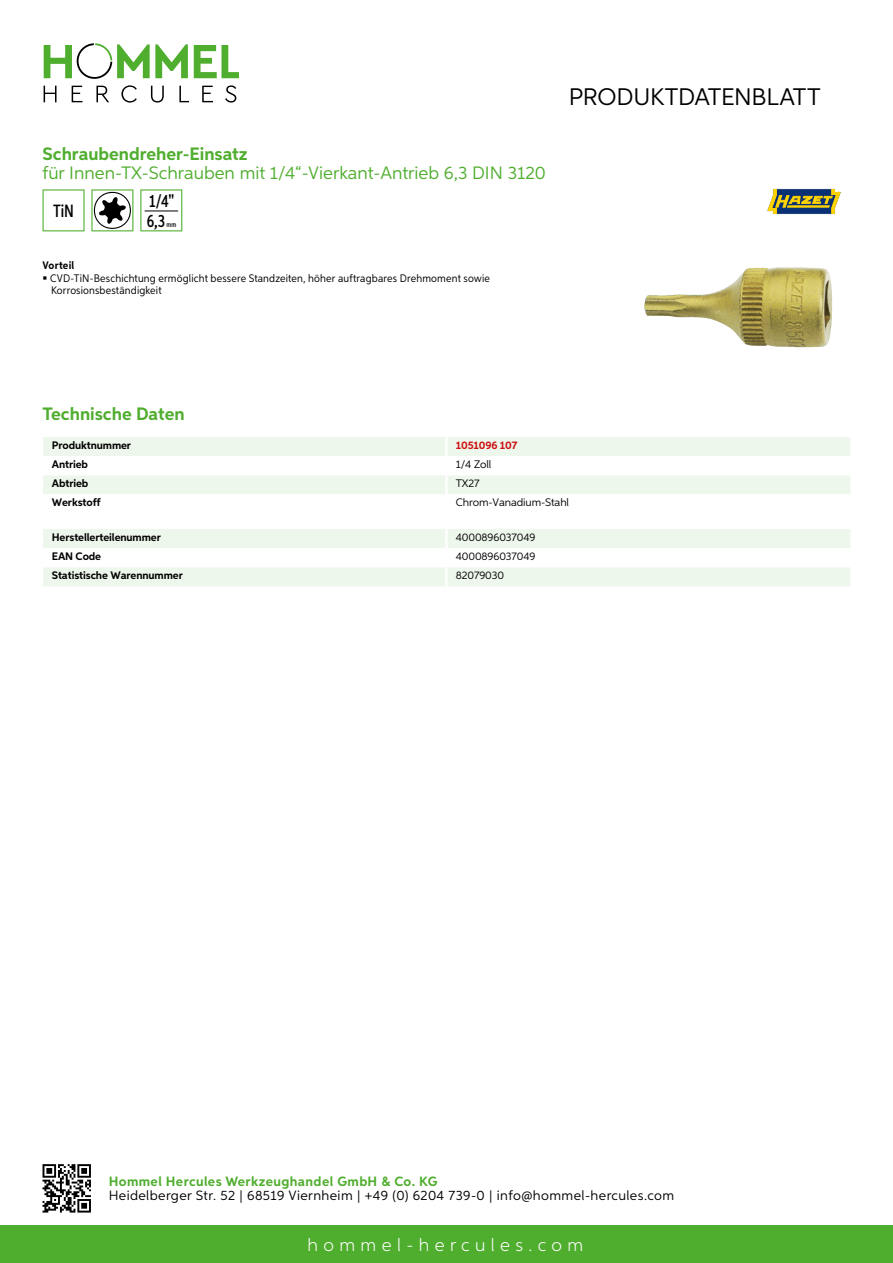
<style>
.page{position:relative;width:893px;height:1263px;background:#fff}
.page>*{position:absolute;margin:0;border:0;box-sizing:border-box;transform-origin:0 0}
.t1{font:24px "Aspira";letter-spacing:-.01em;color:#000}
.t2{font:18px "Aspira";color:#50ae2f}
.t3{font:700 18px "Aspira";color:#50ae2f}
.t4{font:300 18px "Aspira";letter-spacing:.3em;color:#fff}
.t5{font:500 17.85px/20.4px "Aspira XX Nar";color:#000}
.t6{font:13.5px "Aspira";letter-spacing:.03em;color:#000}
.t7{font:700 13.5px "Aspira";letter-spacing:.03em;color:#50ae2f}
.t8{font:10.95px/12px "Aspira Nar";letter-spacing:.015em;color:#000}
.t9{font:700 10.95px "Aspira";letter-spacing:-.01em;color:#000}
.t10{font:10.95px "Aspira";letter-spacing:-.01em;color:#000}
.t11{font:700 10.95px "Aspira";letter-spacing:-.01em;color:#cd1013}
.t12{font:700 10.95px "Aspira Nar";letter-spacing:.015em;color:#000}
.t13{font:500 7.35px "Aspira XX Nar";color:#000}
</style>
<div class="page">
<div style="left:0;top:1226px;width:893px;height:37px;background:#50ae2f"></div>
<svg style="left:43px;top:1164px;width:48px;height:48px"></svg>
<svg style="left:194px;top:45px;width:45px;height:33px"></svg>
<svg style="left:44px;top:43px;width:144px;height:36px"></svg>
<svg style="left:44px;top:86px;width:13px;height:16px"></svg>
<svg style="left:72px;top:86px;width:10px;height:16px"></svg>
<svg style="left:96px;top:86px;width:13px;height:16px"></svg>
<svg style="left:121px;top:85px;width:16px;height:18px"></svg>
<svg style="left:151px;top:86px;width:13px;height:17px"></svg>
<svg style="left:179px;top:86px;width:10px;height:16px"></svg>
<svg style="left:202px;top:86px;width:11px;height:16px"></svg>
<svg style="left:225px;top:85px;width:11px;height:18px"></svg>
<div style="left:43px;top:437px;width:807px;height:19px;background:#eef7eb"></div>
<div style="left:43px;top:476px;width:807px;height:18px;background:#eef7eb"></div>
<hr style="left:445px;top:437px;width:3px;height:19px;background:#fff">
<hr style="left:445px;top:475px;width:3px;height:19px;background:#fff">
<svg style="left:43px;top:529px;width:807px;height:57px"></svg>
<hr style="left:445px;top:567px;width:3px;height:19px;background:#fff">
<svg style="left:43px;top:189px;width:42px;height:42px"></svg>
<svg style="left:91px;top:189px;width:42px;height:42px"></svg>
<svg style="left:140px;top:189px;width:42px;height:42px"></svg>
<hr style="left:145px;top:211px;width:33px;height:1px;background:#000">
<img style="left:644px;top:267px;width:188px;height:80px">
<svg style="left:767px;top:188px;width:75px;height:26px"></svg>
<h2 class="t3" style="left:43px;top:142px;width:207px">Schraubendreher-Einsatz</h2>
<h2 class="t2" style="left:43px;top:162px;width:505px">für Innen-TX-Schrauben mit 1/4“-Vierkant-Antrieb 6,3 DIN 3120</h2>
<h3 class="t5" style="left:53px;top:200px;width:22px">TiN</h3>
<h3 class="t5" style="left:147px;top:191px;width:29px">1/4"<br>6,3</h3>
<p class="t13" style="left:167px;top:220px;width:11px">mm</p>
<p class="t12" style="left:43px;top:259px;width:33px">Vorteil</p>
<p class="t8" style="left:50px;top:272px;width:441px">CVD-TiN-Beschichtung ermöglicht bessere Standzeiten, höher auftragbares Drehmoment sowie<br>Korrosionsbeständigkeit</p>
<h1 class="t1" style="left:569px;top:82px;width:253px">Produktdatenblatt</h1>
<h2 class="t3" style="left:43px;top:403px;width:144px">Technische Daten</h2>
<p class="t9" style="left:52px;top:438px;width:81px">Produktnummer</p>
<p class="t11" style="left:456px;top:438px;width:63px">1051096 107</p>
<p class="t9" style="left:52px;top:458px;width:38px">Antrieb</p>
<p class="t10" style="left:456px;top:458px;width:37px">1/4 Zoll</p>
<p class="t9" style="left:52px;top:477px;width:38px">Abtrieb</p>
<p class="t10" style="left:456px;top:477px;width:25px">TX27</p>
<p class="t9" style="left:52px;top:496px;width:50px">Werkstoff</p>
<p class="t10" style="left:456px;top:496px;width:115px">Chrom-Vanadium-Stahl</p>
<p class="t9" style="left:52px;top:530px;width:111px">Herstellerteilenummer</p>
<p class="t10" style="left:456px;top:530px;width:81px">4000896037049</p>
<p class="t9" style="left:52px;top:549px;width:51px">EAN Code</p>
<p class="t10" style="left:456px;top:550px;width:81px">4000896037049</p>
<p class="t9" style="left:52px;top:569px;width:132px">Statistische Warennummer</p>
<p class="t10" style="left:456px;top:569px;width:50px">82079030</p>
<p class="t7" style="left:109px;top:1172px;width:330px">Hommel Hercules Werkzeughandel GmbH &amp; Co. KG</p>
<p class="t6" style="left:109px;top:1187px;width:567px">Heidelberger Str. 52 | 68519 Viernheim | +49 (0) 6204 739-0 | info@hommel-hercules.com</p>
<h2 class="t4" style="left:307px;top:1234px;width:277px">hommel-hercules.com</h2>
</div>
